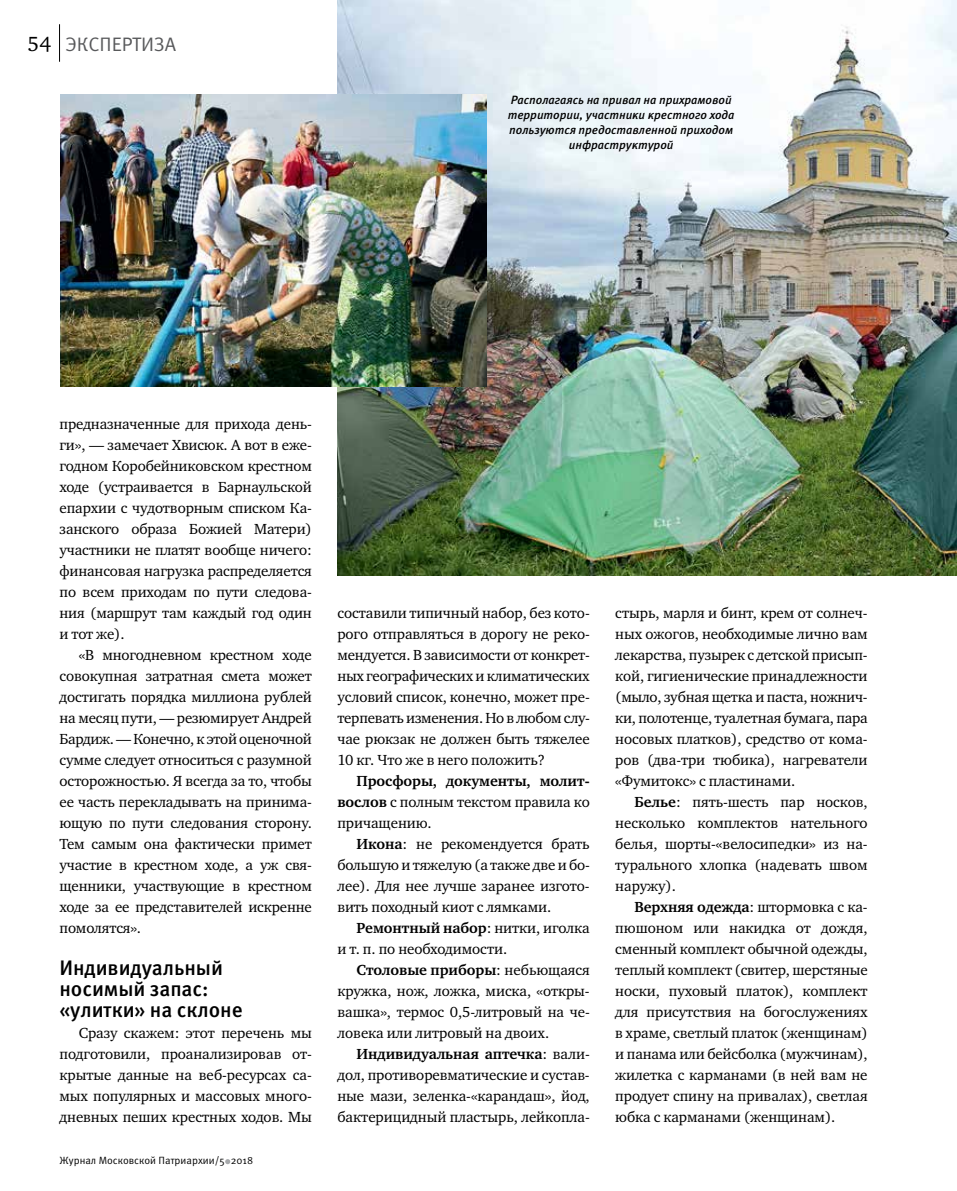
<style>
.page{position:relative;width:957px;height:1191px;background:#fff}
.page>*{position:absolute;margin:0;border:0;box-sizing:border-box;transform-origin:0 0}
.t1{font:500 21px/21px "Meta Pro";letter-spacing:-.005em;color:#000}
.t2{font:19.5px "Meta Pro";letter-spacing:-.005em;color:#58595b}
.t3{font:15px/21px "Charter ITC";letter-spacing:-.005em;color:#000;text-align:justify}
.t4{font:italic 500 12px/15px "Meta Pro";letter-spacing:-.005em;color:#000;text-align:center}
.t5{font:10.5px "Meta Pro";color:#000}
.s1{font-family:"Charter ITC";font-size:21px;color:#000}
.s2{font-weight:700}
</style>
<div class="page">
<hr style="left:59px;top:24px;width:1px;height:38px;background:#000">
<svg style="left:225px;top:1159px;width:5px;height:5px"></svg>
<img style="left:338px;top:0;width:619px;height:576px">
<img style="left:60px;top:95px;width:426px;height:292px">
<h2 class="t2" style="left:27px;top:32px;width:150px"><span class="s1">54</span> ЭКСПЕРТИЗА</h2>
<p class="t4" style="left:508px;top:92px;width:228px">Располагаясь на привал на прихрамовой территории, участники крестного хода пользуются предоставленной приходом инфраструктурой</p>
<p class="t3" style="left:60px;top:413px;width:254px">предназначенные для прихода день&shy;ги», — замечает Хвисюк. А вот в еже&shy;годном Коробейниковском крестном ходе (устраивается в Барнаульской епархии с чудотворным списком Ка&shy;занского образа Божией Матери) участники не платят вообще ничего: финансовая нагрузка распределяется по всем приходам по пути следова&shy;ния (маршрут там каждый год один и тот же).</p>
<p class="t3" style="left:60px;top:644px;width:254px;text-indent:19px">«В многодневном крестном ходе совокупная затратная смета может достигать порядка миллиона рублей на месяц пути, — резюмирует Андрей Бардиж. — Конечно, к этой оценочной сумме следует относиться с разумной осторожностью. Я всегда за то, чтобы ее часть перекладывать на принима&shy;ющую по пути следования сторону.<br>Тем самым она фактически примет участие в крестном ходе, а уж свя&shy;щенники, участвующие в крестном ходе за ее представителей искренне помолятся».</p>
<h1 class="t1" style="left:60px;top:958px;width:185px">Индивидуальный носимый запас: «улитки» на склоне</h1>
<p class="t3" style="left:60px;top:1022px;width:254px;text-indent:19px">Сразу скажем: этот перечень мы подготовили, проанализировав от&shy;крытые данные на веб-ресурсах са&shy;мых популярных и массовых много&shy;дневных пеших крестных ходов. Мы</p>
<p class="t5" style="left:60px;top:1153px;width:195px">Журнал Московской Патриархии/5 2018</p>
<p class="t3" style="left:337px;top:602px;width:254px">составили типичный набор, без кото&shy;рого отправляться в дорогу не реко&shy;мендуется. В зависимости от конкрет&shy;ных географических и климатических условий список, конечно, может пре&shy;терпевать изменения. Но в любом слу&shy;чае рюкзак не должен быть тяжелее 10 кг. Что же в него положить?</p>
<p class="t3" style="left:337px;top:770px;width:254px;text-indent:19px"><span class="s2">Просфоры, документы, молит&shy;вослов</span> с полным текстом правила ко причащению.</p>
<p class="t3" style="left:337px;top:833px;width:254px;text-indent:19px"><span class="s2">Икона</span>: не рекомендуется брать большую и тяжелую (а также две и бо&shy;лее). Для нее лучше заранее изгото&shy;вить походный киот с лямками.</p>
<p class="t3" style="left:337px;top:917px;width:254px;text-indent:19px"><span class="s2">Ремонтный набор</span>: нитки, иголка и т. п. по необходимости.</p>
<p class="t3" style="left:337px;top:959px;width:254px;text-indent:19px"><span class="s2">Столовые приборы</span>: небьющаяся кружка, нож, ложка, миска, «откры&shy;вашка», термос 0,5-литровый на че&shy;ловека или литровый на двоих.</p>
<p class="t3" style="left:337px;top:1043px;width:254px;text-indent:19px"><span class="s2">Индивидуальная аптечка</span>: вали&shy;дол, противоревматические и сустав&shy;ные мази, зеленка-«карандаш», йод, бактерицидный пластырь, лейкопла-</p>
<p class="t3" style="left:615px;top:602px;width:254px">стырь, марля и бинт, крем от солнеч&shy;ных ожогов, необходимые лично вам лекарства, пузырек с детской присып&shy;кой, гигиенические принадлежности (мыло, зубная щетка и паста, ножнич&shy;ки, полотенце, туалетная бумага, пара носовых платков), средство от кома&shy;ров (два-три тюбика), нагреватели «Фумитокс» с пластинами.</p>
<p class="t3" style="left:615px;top:791px;width:254px;text-indent:19px"><span class="s2">Белье</span>: пять-шесть пар носков, несколько комплектов нательного белья, шорты-«велосипедки» из на&shy;турального хлопка (надевать швом наружу).</p>
<p class="t3" style="left:615px;top:896px;width:254px;text-indent:19px"><span class="s2">Верхняя одежда</span>: штормовка с ка&shy;пюшоном или накидка от дождя, сменный комплект обычной одежды, теплый комплект (свитер, шерстяные носки, пуховый платок), комплект для присутствия на богослужениях в храме, светлый платок (женщинам) и панама или бейсболка (мужчинам), жилетка с карманами (в ней вам не продует спину на привалах), светлая юбка с карманами (женщинам).</p>
</div>
